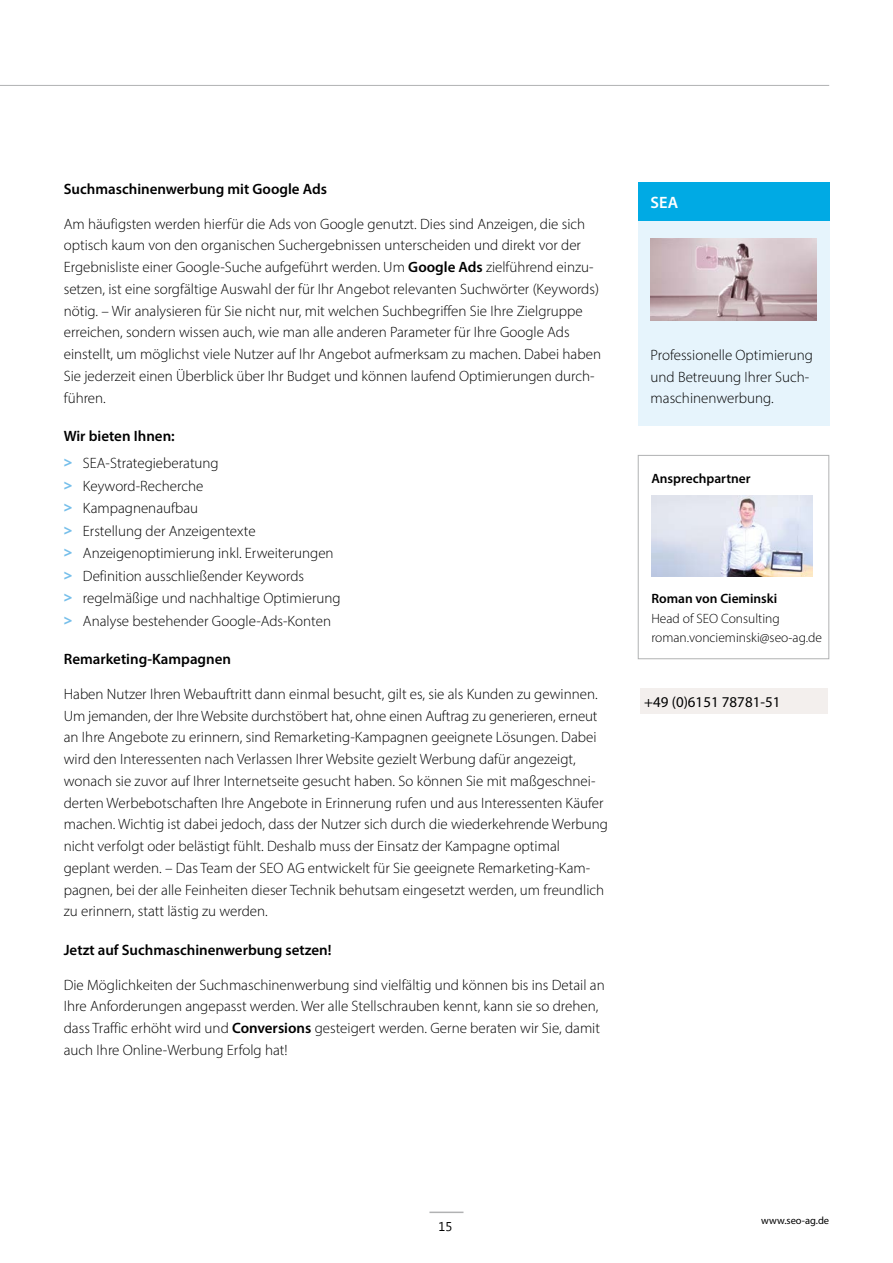
<style>
.page{position:relative;width:893px;height:1263px;background:#fff}
.page>*{position:absolute;margin:0;border:0;box-sizing:border-box;transform-origin:0 0}
.t1{font:600 16.5px "Myriad Pro";color:#fff}
.t2{font:300 15px/21.8px "Myriad Pro";color:#000}
.t3{font:600 15px "Myriad Pro";color:#000}
.t4{font:15px "Myriad Pro";color:#000}
.t5{font:300 13.5px/19.5px "Myriad Pro";color:#000}
.t6{font:600 13.5px "Myriad Pro";color:#000}
.t7{font:12.75px "Segoe UI";color:#000}
.t8{font:10.5px "Myriad Pro";color:#000}
.s1{font-weight:600}
.s2{font-family:"Open Sans";font-weight:700;color:#75beea}
</style>
<div class="page">
<hr style="left:429px;top:1211px;width:34px;height:2px;background:#b1b2b3">
<hr style="left:0;top:85px;width:829px;height:1px;background:#b1b2b3">
<div style="left:638px;top:183px;width:191px;height:38px;background:#00aae4"></div>
<div style="left:638px;top:221px;width:191px;height:204px;background:#e6f4fc"></div>
<img style="left:651px;top:238px;width:165px;height:83px">
<div style="left:640px;top:688px;width:187px;height:26px;background:#f3efed"></div>
<img style="left:651px;top:495px;width:162px;height:81px">
<div style="left:638px;top:455px;width:191px;height:204px;border:1px solid #b1b2b3"></div>
<p class="t3" style="left:64px;top:180px;width:265px">Suchmaschinenwerbung mit Google Ads</p>
<p class="t2" style="left:64px;top:213px;width:539px">Am häufigsten werden hierfür die Ads von Google genutzt. Dies sind Anzeigen, die sich optisch kaum von den organischen Suchergebnissen unterscheiden und direkt vor der Ergebnisliste einer Google-Suche aufgeführt werden. Um <span class="s1">Google Ads</span> zielführend einzu&shy;setzen, ist eine sorgfältige Auswahl der für Ihr Angebot relevanten Suchwörter (Keywords) nötig. – Wir analysieren für Sie nicht nur, mit welchen Suchbegriffen Sie Ihre Zielgruppe erreichen, sondern wissen auch, wie man alle anderen Parameter für Ihre Google Ads einstellt, um möglichst viele Nutzer auf Ihr Angebot aufmerksam zu machen. Dabei haben Sie jederzeit einen Überblick über Ihr Budget und können laufend Optimierungen durch&shy;führen.</p>
<p class="t2" style="left:64px;top:423px;width:157px;line-height:26.7px"><span class="s1">Wir bieten Ihnen:<br></span><span class="s2">&gt;</span> SEA-Strategieberatung</p>
<p class="t2" style="left:64px;top:474px;width:278px;line-height:22.5px"><span class="s2">&gt;</span> Keyword-Recherche<br><span class="s2">&gt;</span> Kampagnenaufbau<br><span class="s2">&gt;</span> Erstellung der Anzeigentexte<br><span class="s2">&gt;</span> Anzeigenoptimierung inkl. Erweiterungen <span class="s2">&gt;</span> Definition ausschließender Keywords<br><span class="s2">&gt;</span> regelmäßige und nachhaltige Optimierung <span class="s2">&gt;</span> Analyse bestehender Google-Ads-Konten</p>
<p class="t3" style="left:64px;top:650px;width:169px">Remarketing-Kampagnen</p>
<p class="t2" style="left:64px;top:683px;width:546px">Haben Nutzer Ihren Webauftritt dann einmal besucht, gilt es, sie als Kunden zu gewinnen.<br>Um jemanden, der Ihre Website durchstöbert hat, ohne einen Auftrag zu generieren, erneut an Ihre Angebote zu erinnern, sind Remarketing-Kampagnen geeignete Lösungen. Dabei wird den Interessenten nach Verlassen Ihrer Website gezielt Werbung dafür angezeigt, wonach sie zuvor auf Ihrer Internetseite gesucht haben. So können Sie mit maßgeschnei&shy;derten Werbebotschaften Ihre Angebote in Erinnerung rufen und aus Interessenten Käufer machen. Wichtig ist dabei jedoch, dass der Nutzer sich durch die wiederkehrende Werbung nicht verfolgt oder belästigt fühlt. Deshalb muss der Einsatz der Kampagne optimal geplant werden. – Das Team der SEO AG entwickelt für Sie geeignete Remarketing-Kam&shy;pagnen, bei der alle Feinheiten dieser Technik behutsam eingesetzt werden, um freundlich zu erinnern, statt lästig zu werden.</p>
<p class="t3" style="left:64px;top:941px;width:269px">Jetzt auf Suchmaschinenwerbung setzen!</p>
<p class="t2" style="left:64px;top:974px;width:542px">Die Möglichkeiten der Suchmaschinenwerbung sind vielfältig und können bis ins Detail an Ihre Anforderungen angepasst werden. Wer alle Stellschrauben kennt, kann sie so drehen, dass Traffic erhöht wird und <span class="s1">Conversions</span> gesteigert werden. Gerne beraten wir Sie, damit auch Ihre Online-Werbung Erfolg hat!</p>
<p class="t1" style="left:651px;top:192px;width:29px">SEA</p>
<p class="t2" style="left:651px;top:344px;width:164px">Professionelle Optimierung und Betreuung Ihrer Such&shy;maschinenwerbung.</p>
<p class="t6" style="left:651px;top:470px;width:101px">Ansprechpartner</p>
<p class="t6" style="left:651px;top:590px;width:128px">Roman von Cieminski</p>
<p class="t5" style="left:651px;top:608px;width:172px">Head of SEO Consulting roman.voncieminski@seo-ag.de</p>
<p class="t4" style="left:644px;top:693px;width:138px">+49 (0)6151 78781-51</p>
<p class="t7" style="left:439px;top:1218px;width:15px">15</p>
<p class="t8" style="left:761px;top:1214px;width:69px">www.seo-ag.de</p>
</div>
